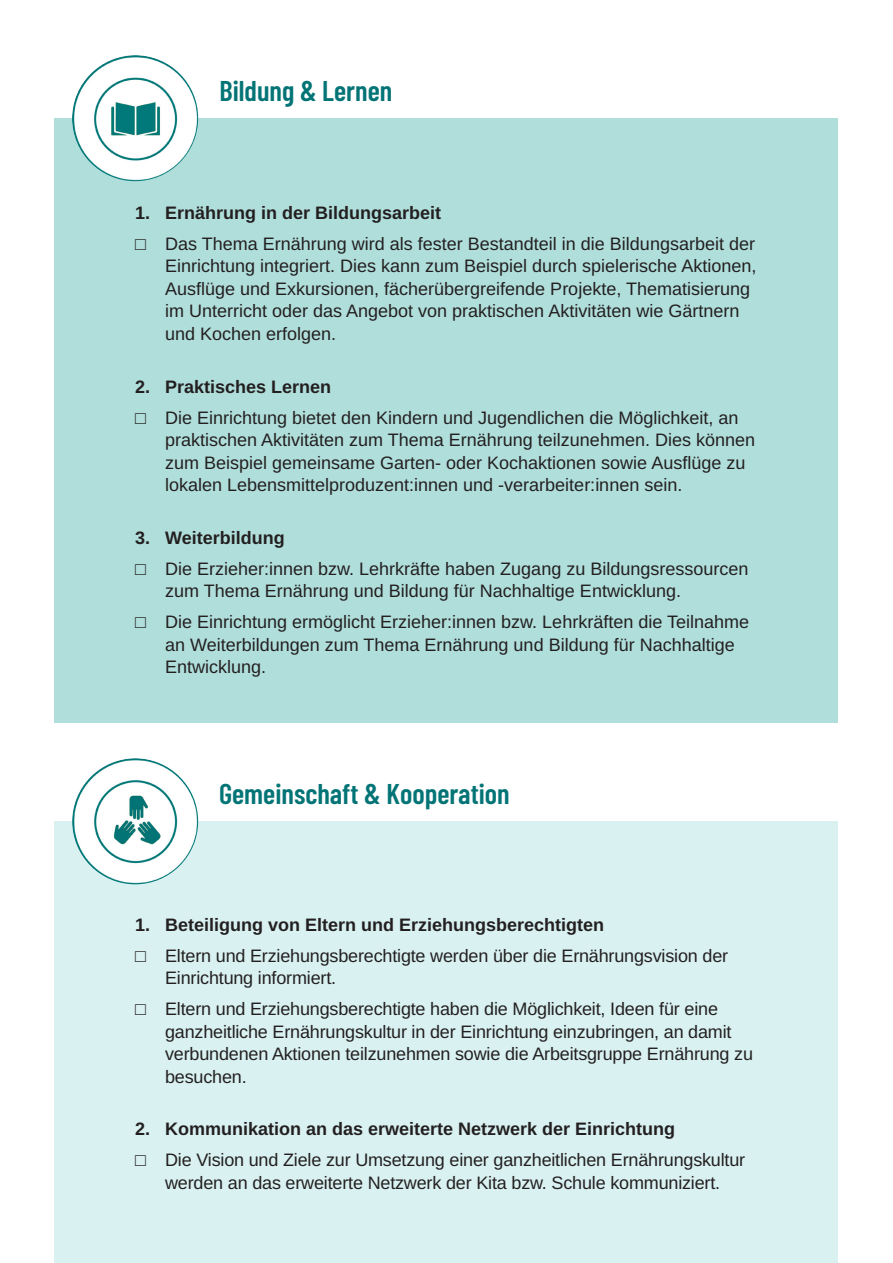
<style>
.page{position:relative;width:893px;height:1263px;background:#fff}
.page>*{position:absolute;margin:0;border:0;box-sizing:border-box;transform-origin:0 0}
.t1{font:600 28.5px "Barlow Condensed";color:#037476}
.t2{font:18px/22.5px "Arimo";color:#231f20}
.t3{font:700 18px "Arimo";color:#231f20}
</style>
<div class="page">
<div style="left:55px;top:821px;width:783px;height:442px;background:#d9f1f1"></div>
<div style="left:54px;top:118px;width:784px;height:605px;background:#b0dedb"></div>
<img style="left:72px;top:55px;width:126px;height:126px;border-radius:63px">
<img style="left:72px;top:758px;width:126px;height:126px;border-radius:63px">
<p class="t1" style="left:220px;top:70px;width:174px">Bildung &amp; Lernen</p>
<p class="t3" style="left:135px;top:200px;width:307px">1. Ernährung in der Bildungsarbeit</p>
<p class="t2" style="left:165px;top:233px;width:593px;text-indent:-30px">□ Das Thema Ernährung wird als fester Bestandteil in die Bildungsarbeit der Einrichtung integriert. Dies kann zum Beispiel durch spielerische Aktionen, Ausflüge und Exkursionen, fächerübergreifende Projekte, Thematisierung im Unterricht oder das Angebot von praktischen Aktivitäten wie Gärtnern und Kochen erfolgen.</p>
<p class="t3" style="left:135px;top:374px;width:197px">2. Praktisches Lernen</p>
<p class="t2" style="left:165px;top:406px;width:591px;text-indent:-30px">□ Die Einrichtung bietet den Kindern und Jugendlichen die Möglichkeit, an praktischen Aktivitäten zum Thema Ernährung teilzunehmen. Dies können zum Beispiel gemeinsame Garten- oder Kochaktionen sowie Ausflüge zu lokalen Lebensmittelproduzent:innen und -verarbeiter:innen sein.</p>
<p class="t3" style="left:135px;top:525px;width:151px">3. Weiterbildung</p>
<p class="t2" style="left:165px;top:557px;width:585px;text-indent:-30px">□ Die Erzieher:innen bzw. Lehrkräfte haben Zugang zu Bildungsressourcen zum Thema Ernährung und Bildung für Nachhaltige Entwicklung.</p>
<p class="t2" style="left:165px;top:611px;width:585px;text-indent:-30px">□ Die Einrichtung ermöglicht Erzieher:innen bzw. Lehrkräften die Teilnahme an Weiterbildungen zum Thema Ernährung und Bildung für Nachhaltige<br>Entwicklung.</p>
<p class="t1" style="left:219px;top:773px;width:292px">Gemeinschaft &amp; Kooperation</p>
<p class="t3" style="left:135px;top:912px;width:470px">1. Beteiligung von Eltern und Erziehungsberechtigten</p>
<p class="t2" style="left:165px;top:944px;width:565px;text-indent:-30px">□ Eltern und Erziehungsberechtigte werden über die Ernährungsvision der<br>Einrichtung informiert.</p>
<p class="t2" style="left:165px;top:998px;width:589px;text-indent:-30px">□ Eltern und Erziehungsberechtigte haben die Möglichkeit, Ideen für eine ganzheitliche Ernährungskultur in der Einrichtung einzubringen, an damit verbundenen Aktionen teilzunehmen sowie die Arbeitsgruppe Ernährung zu besuchen.</p>
<p class="t3" style="left:135px;top:1116px;width:541px">2. Kommunikation an das erweiterte Netzwerk der Einrichtung</p>
<p class="t2" style="left:135px;top:1149px;width:611px;text-align:center">□ Die Vision und Ziele zur Umsetzung einer ganzheitlichen Ernährungskultur werden an das erweiterte Netzwerk der Kita bzw. Schule kommuniziert.</p>
</div>
